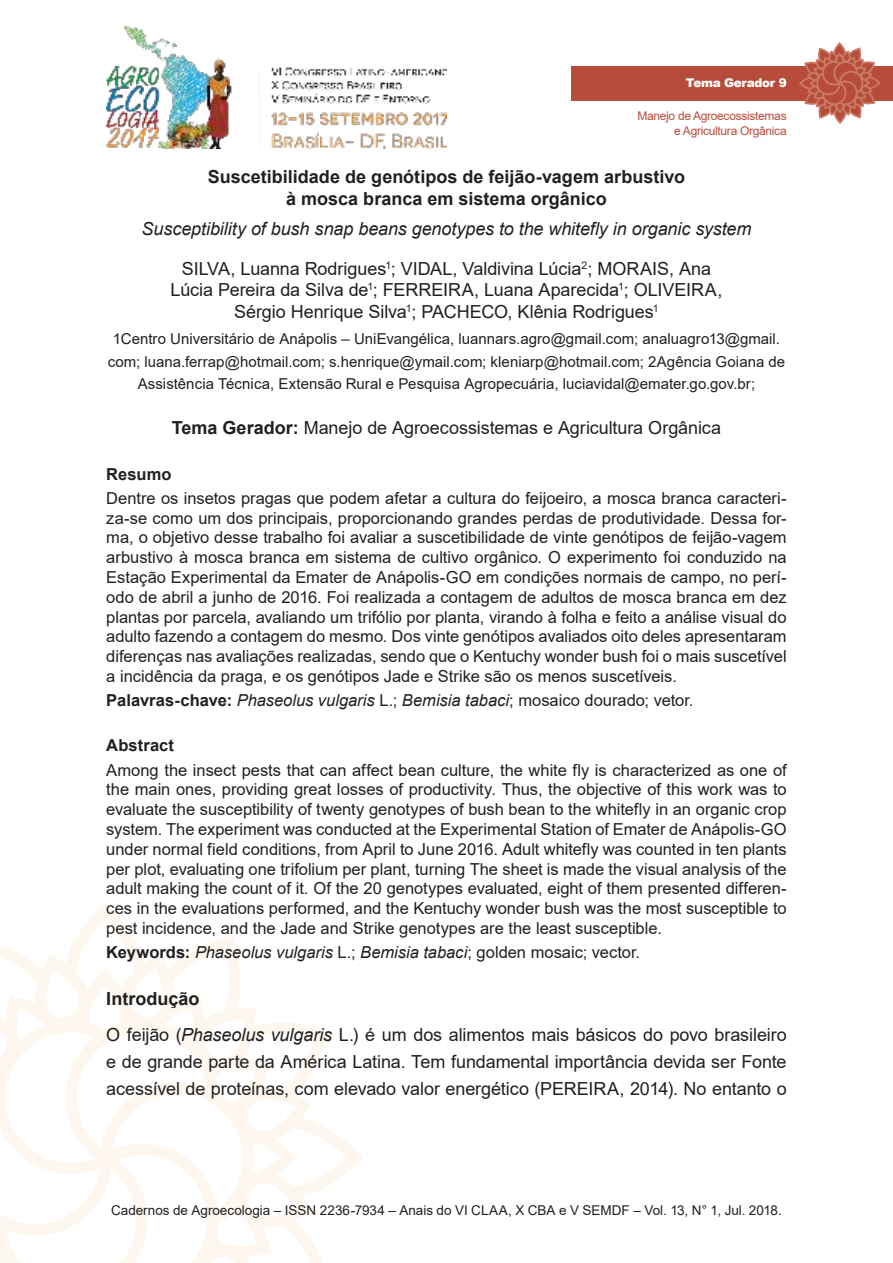
<style>
.page{position:relative;width:893px;height:1263px;background:#fff}
.page>*{position:absolute;margin:0;border:0;box-sizing:border-box;transform-origin:0 0}
.t1{font:18px/21.6px "Arial";letter-spacing:-.005em;color:#221f1f}
.t2{font:700 18px/21.6px "Arial";color:#221f1f;text-align:center}
.t3{font:italic 18px "Arial";letter-spacing:-.005em;color:#221f1f}
.t4{font:16.5px/19.8px "Arial";color:#221f1f;text-align:justify}
.t5{font:italic 16.5px "Arial";letter-spacing:-.005em;color:#221f1f}
.t6{font:700 16.5px "Arial";letter-spacing:.005em;color:#221f1f}
.t7{font:15px/22.5px "Arial";color:#221f1f;text-align:center}
.t8{font:13.5px "Arial";color:#221f1f}
.t9{font:12px/14.4px "Arial";letter-spacing:-.025em;color:#b84c3b;text-align:right}
.t10{font:900 12px "Arial";letter-spacing:-.025em;color:#fff}
.s1{font-weight:700}
.s2{font-weight:700;font-style:normal}
.s3{font-style:normal}
.s4{font-style:italic}
</style>
<div class="page">
<img style="left:106px;top:25px;width:340px;height:124px">
<svg style="left:0;top:910px;width:363px;height:353px"></svg>
<div style="left:571px;top:66px;width:322px;height:34px;background:#b84c3b"></div>
<svg style="left:798px;top:43px;width:83px;height:81px"></svg>
<p class="t10" style="left:686px;top:76px;width:102px">Tema Gerador 9</p>
<p class="t9" style="left:637px;top:110px;width:151px">Manejo de Agroecossistemas e Agricultura Orgânica</p>
<p class="t2" style="left:208px;top:168px;width:479px">Suscetibilidade de genótipos de feijão-vagem arbustivo à mosca branca em sistema orgânico</p>
<p class="t3" style="left:142px;top:222px;width:611px">Susceptibility of bush snap beans genotypes to the whitefly in organic system</p>
<p class="t1" style="left:171px;top:259px;width:553px;text-align:center">SILVA, Luanna Rodrigues<sup>1</sup>; VIDAL, Valdivina Lúcia<sup>2</sup>; MORAIS, Ana<br>Lúcia Pereira da Silva de<sup>1</sup>; FERREIRA, Luana Aparecida<sup>1</sup>; OLIVEIRA,<br>Sérgio Henrique Silva<sup>1</sup>; PACHECO, Klênia Rodrigues<sup>1</sup></p>
<p class="t7" style="left:108px;top:329px;width:679px">1Centro Universitário de Anápolis – UniEvangélica, luannars.agro@gmail.com; analuagro13@gmail. com; luana.ferrap@hotmail.com; s.henrique@ymail.com; kleniarp@hotmail.com; 2Agência Goiana de<br>Assistência Técnica, Extensão Rural e Pesquisa Agropecuária, luciavidal@emater.go.gov.br;</p>
<p class="t1" style="left:172px;top:419px;width:551px"><span class="s1">Tema Gerador:</span> Manejo de Agroecossistemas e Agricultura Orgânica</p>
<p class="t6" style="left:106px;top:468px;width:67px">Resumo</p>
<p class="t4" style="left:106px;top:490px;width:682px">Dentre os insetos pragas que podem afetar a cultura do feijoeiro, a mosca branca caracteri&shy;za-se como um dos principais, proporcionando grandes perdas de produtividade. Dessa for&shy;ma, o objetivo desse trabalho foi avaliar a suscetibilidade de vinte genótipos de feijão-vagem arbustivo à mosca branca em sistema de cultivo orgânico. O experimento foi conduzido na Estação Experimental da Emater de Anápolis-GO em condições normais de campo, no perí&shy;odo de abril a junho de 2016. Foi realizada a contagem de adultos de mosca branca em dez plantas por parcela, avaliando um trifólio por planta, virando à folha e feito a análise visual do adulto fazendo a contagem do mesmo. Dos vinte genótipos avaliados oito deles apresentaram diferenças nas avaliações realizadas, sendo que o Kentuchy wonder bush foi o mais suscetível a incidência da praga, e os genótipos Jade e Strike são os menos suscetíveis.</p>
<p class="t5" style="left:106px;top:694px;width:588px"><span class="s2">Palavras-chave:</span> Phaseolus vulgaris <span class="s3">L.;</span> Bemisia tabaci<span class="s3">; mosaico dourado; vetor.</span></p>
<p class="t6" style="left:106px;top:739px;width:69px">Abstract</p>
<p class="t4" style="left:106px;top:761px;width:682px">Among the insect pests that can affect bean culture, the white fly is characterized as one of the main ones, providing great losses of productivity. Thus, the objective of this work was to evaluate the susceptibility of twenty genotypes of bush bean to the whitefly in an organic crop system. The experiment was conducted at the Experimental Station of Emater de Anápolis-GO under normal field conditions, from April to June 2016. Adult whitefly was counted in ten plants per plot, evaluating one trifolium per plant, turning The sheet is made the visual analysis of the adult making the count of it. Of the 20 genotypes evaluated, eight of them presented differen&shy;ces in the evaluations performed, and the Kentuchy wonder bush was the most susceptible to pest incidence, and the Jade and Strike genotypes are the least susceptible.</p>
<p class="t5" style="left:106px;top:946px;width:535px"><span class="s2">Keywords:</span> Phaseolus vulgaris <span class="s3">L.;</span> Bemisia tabaci<span class="s3">; golden mosaic; vector.</span></p>
<p class="t1" style="left:106px;top:983px;width:682px;line-height:35.5px"><span class="s1">Introdução<br></span>O feijão (<span class="s4">Phaseolus vulgaris</span> L.) é um dos alimentos mais básicos do povo brasileiro</p>
<p class="t1" style="left:106px;top:1049px;width:682px;line-height:27px">e de grande parte da América Latina. Tem fundamental importância devida ser Fonte acessível de proteínas, com elevado valor energético (PEREIRA, 2014). No entanto o</p>
<p class="t8" style="left:111px;top:1205px;width:672px">Cadernos de Agroecologia – ISSN 2236-7934 – Anais do VI CLAA, X CBA e V SEMDF – Vol. 13, N° 1, Jul. 2018.</p>
</div>
